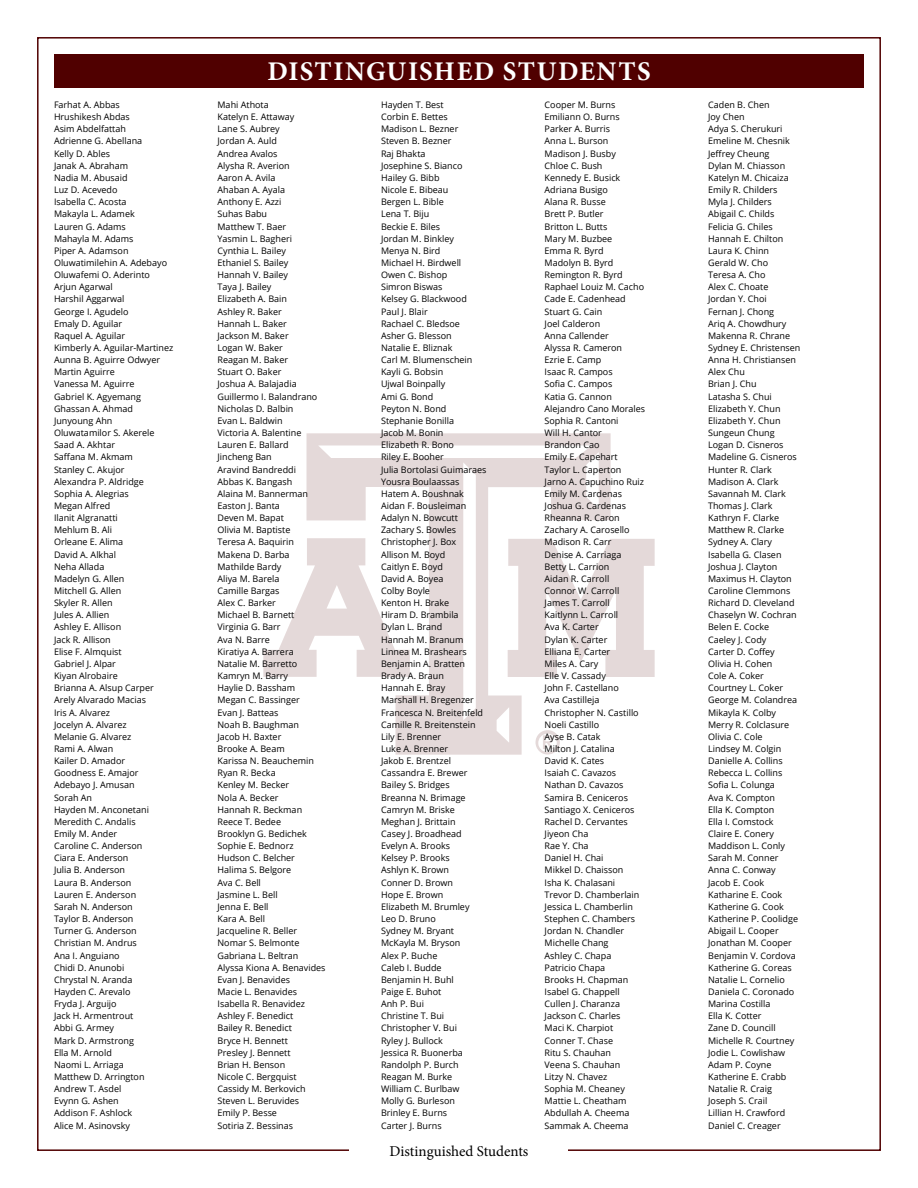
<style>
.page{position:relative;width:918px;height:1188px;background:#fff}
.page>*{position:absolute;margin:0;border:0;box-sizing:border-box;transform-origin:0 0}
.t1{font:700 27px "Minion Pro";letter-spacing:.05em;color:#fff}
.t2{font:15px "Minion Pro";color:#000}
.t3{font:9px/12.1px "Open Sans";color:#000}
</style>
<div class="page">
<svg style="left:611px;top:539px;width:44px;height:138px"></svg>
<svg style="left:263px;top:587px;width:43px;height:90px"></svg>
<svg style="left:306px;top:433px;width:305px;height:322px"></svg>
<svg style="left:535px;top:730px;width:25px;height:25px"></svg>
<div style="left:54px;top:54px;width:810px;height:33px;background:#500000"></div>
<h1 class="t1" style="left:267px;top:53px;width:385px">DISTINGUISHED STUDENTS</h1>
<p class="t3" style="left:54px;top:98px;width:121px">Farhat A. Abbas<br>Hrushikesh Abdas<br>Asim Abdelfattah<br>Adrienne G. Abellana<br>Kelly D. Ables<br>Janak A. Abraham<br>Nadia M. Abusaid<br>Luz D. Acevedo<br>Isabella C. Acosta<br>Makayla L. Adamek<br>Lauren G. Adams<br>Mahayla M. Adams<br>Piper A. Adamson<br>Oluwatimilehin A. Adebayo<br>Oluwafemi O. Aderinto<br>Arjun Agarwal<br>Harshil Aggarwal<br>George I. Agudelo<br>Emaly D. Aguilar<br>Raquel A. Aguilar<br>Kimberly A. Aguilar-Martinez<br>Aunna B. Aguirre Odwyer<br>Martin Aguirre<br>Vanessa M. Aguirre<br>Gabriel K. Agyemang<br>Ghassan A. Ahmad<br>Junyoung Ahn<br>Oluwatamilor S. Akerele<br>Saad A. Akhtar<br>Saffana M. Akmam<br>Stanley C. Akujor<br>Alexandra P. Aldridge<br>Sophia A. Alegrias<br>Megan Alfred<br>Ilanit Algranatti<br>Mehlum B. Ali<br>Orleane E. Alima<br>David A. Alkhal<br>Neha Allada<br>Madelyn G. Allen<br>Mitchell G. Allen<br>Skyler R. Allen<br>Jules A. Allien<br>Ashley E. Allison<br>Jack R. Allison<br>Elise F. Almquist<br>Gabriel J. Alpar<br>Kiyan Alrobaire<br>Brianna A. Alsup Carper<br>Arely Alvarado Macias<br>Iris A. Alvarez<br>Jocelyn A. Alvarez<br>Melanie G. Alvarez<br>Rami A. Alwan<br>Kailer D. Amador<br>Goodness E. Amajor<br>Adebayo J. Amusan<br>Sorah An<br>Hayden M. Anconetani<br>Meredith C. Andalis<br>Emily M. Ander<br>Caroline C. Anderson<br>Ciara E. Anderson<br>Julia B. Anderson<br>Laura B. Anderson<br>Lauren E. Anderson<br>Sarah N. Anderson<br>Taylor B. Anderson<br>Turner G. Anderson<br>Christian M. Andrus<br>Ana I. Anguiano<br>Chidi D. Anunobi<br>Chrystal N. Aranda<br>Hayden C. Arevalo<br>Fryda J. Arguijo<br>Jack H. Armentrout<br>Abbi G. Armey<br>Mark D. Armstrong<br>Ella M. Arnold<br>Naomi L. Arriaga<br>Matthew D. Arrington<br>Andrew T. Asdel<br>Evynn G. Ashen<br>Addison F. Ashlock<br>Alice M. Asinovsky</p>
<p class="t3" style="left:218px;top:98px;width:110px">Mahi Athota<br>Katelyn E. Attaway<br>Lane S. Aubrey<br>Jordan A. Auld<br>Andrea Avalos<br>Alysha R. Averion<br>Aaron A. Avila<br>Ahaban A. Ayala<br>Anthony E. Azzi<br>Suhas Babu<br>Matthew T. Baer<br>Yasmin L. Bagheri<br>Cynthia L. Bailey<br>Ethaniel S. Bailey<br>Hannah V. Bailey<br>Taya J. Bailey<br>Elizabeth A. Bain<br>Ashley R. Baker<br>Hannah L. Baker<br>Jackson M. Baker<br>Logan W. Baker<br>Reagan M. Baker<br>Stuart O. Baker<br>Joshua A. Balajadia<br>Guillermo I. Balandrano<br>Nicholas D. Balbin<br>Evan L. Baldwin<br>Victoria A. Balentine<br>Lauren E. Ballard<br>Jincheng Ban<br>Aravind Bandreddi<br>Abbas K. Bangash<br>Alaina M. Bannerman<br>Easton J. Banta<br>Deven M. Bapat<br>Olivia M. Baptiste<br>Teresa A. Baquirin<br>Makena D. Barba<br>Mathilde Bardy<br>Aliya M. Barela<br>Camille Bargas<br>Alex C. Barker<br>Michael B. Barnett<br>Virginia G. Barr<br>Ava N. Barre<br>Kiratiya A. Barrera<br>Natalie M. Barretto<br>Kamryn M. Barry<br>Haylie D. Bassham<br>Megan C. Bassinger<br>Evan J. Batteas<br>Noah B. Baughman<br>Jacob H. Baxter<br>Brooke A. Beam<br>Karissa N. Beauchemin<br>Ryan R. Becka<br>Kenley M. Becker<br>Nola A. Becker<br>Hannah R. Beckman<br>Reece T. Bedee<br>Brooklyn G. Bedichek<br>Sophie E. Bednorz<br>Hudson C. Belcher<br>Halima S. Belgore<br>Ava C. Bell<br>Jasmine L. Bell<br>Jenna E. Bell<br>Kara A. Bell<br>Jacqueline R. Beller<br>Nomar S. Belmonte<br>Gabriana L. Beltran<br>Alyssa Kiona A. Benavides<br>Evan J. Benavides<br>Macie L. Benavides<br>Isabella R. Benavidez<br>Ashley F. Benedict<br>Bailey R. Benedict<br>Bryce H. Bennett<br>Presley J. Bennett<br>Brian H. Benson<br>Nicole C. Bergquist<br>Cassidy M. Berkovich<br>Steven L. Beruvides<br>Emily P. Besse<br>Sotiria Z. Bessinas</p>
<p class="t3" style="left:381px;top:98px;width:107px">Hayden T. Best<br>Corbin E. Bettes<br>Madison L. Bezner<br>Steven B. Bezner<br>Raj Bhakta<br>Josephine S. Bianco<br>Hailey G. Bibb<br>Nicole E. Bibeau<br>Bergen L. Bible<br>Lena T. Biju<br>Beckie E. Biles<br>Jordan M. Binkley<br>Menya N. Bird<br>Michael H. Birdwell<br>Owen C. Bishop<br>Simron Biswas<br>Kelsey G. Blackwood<br>Paul J. Blair<br>Rachael C. Bledsoe<br>Asher G. Blesson<br>Natalie E. Bliznak<br>Carl M. Blumenschein<br>Kayli G. Bobsin<br>Ujwal Boinpally<br>Ami G. Bond<br>Peyton N. Bond<br>Stephanie Bonilla<br>Jacob M. Bonin<br>Elizabeth R. Bono<br>Riley E. Booher<br>Julia Bortolasi Guimaraes<br>Yousra Boulaassas<br>Hatem A. Boushnak<br>Aidan F. Bousleiman<br>Adalyn N. Bowcutt<br>Zachary S. Bowles<br>Christopher J. Box<br>Allison M. Boyd<br>Caitlyn E. Boyd<br>David A. Boyea<br>Colby Boyle<br>Kenton H. Brake<br>Hiram D. Brambila<br>Dylan L. Brand<br>Hannah M. Branum<br>Linnea M. Brashears<br>Benjamin A. Bratten<br>Brady A. Braun<br>Hannah E. Bray<br>Marshall H. Bregenzer<br>Francesca N. Breitenfeld<br>Camille R. Breitenstein<br>Lily E. Brenner<br>Luke A. Brenner<br>Jakob E. Brentzel<br>Cassandra E. Brewer<br>Bailey S. Bridges<br>Breanna N. Brimage<br>Camryn M. Briske<br>Meghan J. Brittain<br>Casey J. Broadhead<br>Evelyn A. Brooks<br>Kelsey P. Brooks<br>Ashlyn K. Brown<br>Conner D. Brown<br>Hope E. Brown<br>Elizabeth M. Brumley<br>Leo D. Bruno<br>Sydney M. Bryant<br>McKayla M. Bryson<br>Alex P. Buche<br>Caleb I. Budde<br>Benjamin H. Buhl<br>Paige E. Buhot<br>Anh P. Bui<br>Christine T. Bui<br>Christopher V. Bui<br>Ryley J. Bullock<br>Jessica R. Buonerba<br>Randolph P. Burch<br>Reagan M. Burke<br>William C. Burlbaw<br>Molly G. Burleson<br>Brinley E. Burns<br>Carter J. Burns</p>
<p class="t3" style="left:545px;top:98px;width:102px">Cooper M. Burns<br>Emiliann O. Burns<br>Parker A. Burris<br>Anna L. Burson<br>Madison J. Busby<br>Chloe C. Bush<br>Kennedy E. Busick<br>Adriana Busigo<br>Alana R. Busse<br>Brett P. Butler<br>Britton L. Butts<br>Mary M. Buzbee<br>Emma R. Byrd<br>Madolyn B. Byrd<br>Remington R. Byrd<br>Raphael Louiz M. Cacho<br>Cade E. Cadenhead<br>Stuart G. Cain<br>Joel Calderon<br>Anna Callender<br>Alyssa R. Cameron<br>Ezrie E. Camp<br>Isaac R. Campos<br>Sofia C. Campos<br>Katia G. Cannon<br>Alejandro Cano Morales<br>Sophia R. Cantoni<br>Will H. Cantor<br>Brandon Cao<br>Emily E. Capehart<br>Taylor L. Caperton<br>Jarno A. Capuchino Ruiz<br>Emily M. Cardenas<br>Joshua G. Cardenas<br>Rheanna R. Caron<br>Zachary A. Carosello<br>Madison R. Carr<br>Denise A. Carriaga<br>Betty L. Carrion<br>Aidan R. Carroll<br>Connor W. Carroll<br>James T. Carroll<br>Kaitlynn L. Carroll<br>Ava K. Carter<br>Dylan K. Carter<br>Elliana E. Carter<br>Miles A. Cary<br>Elle V. Cassady<br>John F. Castellano<br>Ava Castilleja<br>Christopher N. Castillo<br>Noeli Castillo<br>Ayse B. Catak<br>Milton J. Catalina<br>David K. Cates<br>Isaiah C. Cavazos<br>Nathan D. Cavazos<br>Samira B. Ceniceros<br>Santiago X. Ceniceros<br>Rachel D. Cervantes<br>Jiyeon Cha<br>Rae Y. Cha<br>Daniel H. Chai<br>Mikkel D. Chaisson<br>Isha K. Chalasani<br>Trevor D. Chamberlain<br>Jessica L. Chamberlin<br>Stephen C. Chambers<br>Jordan N. Chandler<br>Michelle Chang<br>Ashley C. Chapa<br>Patricio Chapa<br>Brooks H. Chapman<br>Isabel G. Chappell<br>Cullen J. Charanza<br>Jackson C. Charles<br>Maci K. Charpiot<br>Conner T. Chase<br>Ritu S. Chauhan<br>Veena S. Chauhan<br>Litzy N. Chavez<br>Sophia M. Cheaney<br>Mattie L. Cheatham<br>Abdullah A. Cheema<br>Sammak A. Cheema</p>
<p class="t3" style="left:708px;top:98px;width:94px">Caden B. Chen<br>Joy Chen<br>Adya S. Cherukuri<br>Emeline M. Chesnik<br>Jeffrey Cheung<br>Dylan M. Chiasson<br>Katelyn M. Chicaiza<br>Emily R. Childers<br>Myla J. Childers<br>Abigail C. Childs<br>Felicia G. Chiles<br>Hannah E. Chilton<br>Laura K. Chinn<br>Gerald W. Cho<br>Teresa A. Cho<br>Alex C. Choate<br>Jordan Y. Choi<br>Fernan J. Chong<br>Ariq A. Chowdhury<br>Makenna R. Chrane<br>Sydney E. Christensen<br>Anna H. Christiansen<br>Alex Chu<br>Brian J. Chu<br>Latasha S. Chui<br>Elizabeth Y. Chun<br>Elizabeth Y. Chun<br>Sungeun Chung<br>Logan D. Cisneros<br>Madeline G. Cisneros<br>Hunter R. Clark<br>Madison A. Clark<br>Savannah M. Clark<br>Thomas J. Clark<br>Kathryn F. Clarke<br>Matthew R. Clarke<br>Sydney A. Clary<br>Isabella G. Clasen<br>Joshua J. Clayton<br>Maximus H. Clayton<br>Caroline Clemmons<br>Richard D. Cleveland<br>Chaselyn W. Cochran<br>Belen E. Cocke<br>Caeley J. Cody<br>Carter D. Coffey<br>Olivia H. Cohen<br>Cole A. Coker<br>Courtney L. Coker<br>George M. Colandrea<br>Mikayla K. Colby<br>Merry R. Colclasure<br>Olivia C. Cole<br>Lindsey M. Colgin<br>Danielle A. Collins<br>Rebecca L. Collins<br>Sofia L. Colunga<br>Ava K. Compton<br>Ella K. Compton<br>Ella I. Comstock<br>Claire E. Conery<br>Maddison L. Conly<br>Sarah M. Conner<br>Anna C. Conway<br>Jacob E. Cook<br>Katharine E. Cook<br>Katherine G. Cook<br>Katherine P. Coolidge<br>Abigail L. Cooper<br>Jonathan M. Cooper<br>Benjamin V. Cordova<br>Katherine G. Coreas<br>Natalie L. Cornelio<br>Daniela C. Coronado<br>Marina Costilla<br>Ella K. Cotter<br>Zane D. Councill<br>Michelle R. Courtney<br>Jodie L. Cowlishaw<br>Adam P. Coyne<br>Katherine E. Crabb<br>Natalie R. Craig<br>Joseph S. Crail<br>Lillian H. Crawford<br>Daniel C. Creager</p>
<h2 class="t2" style="left:390px;top:1142px;width:140px">Distinguished Students</h2>
</div>
